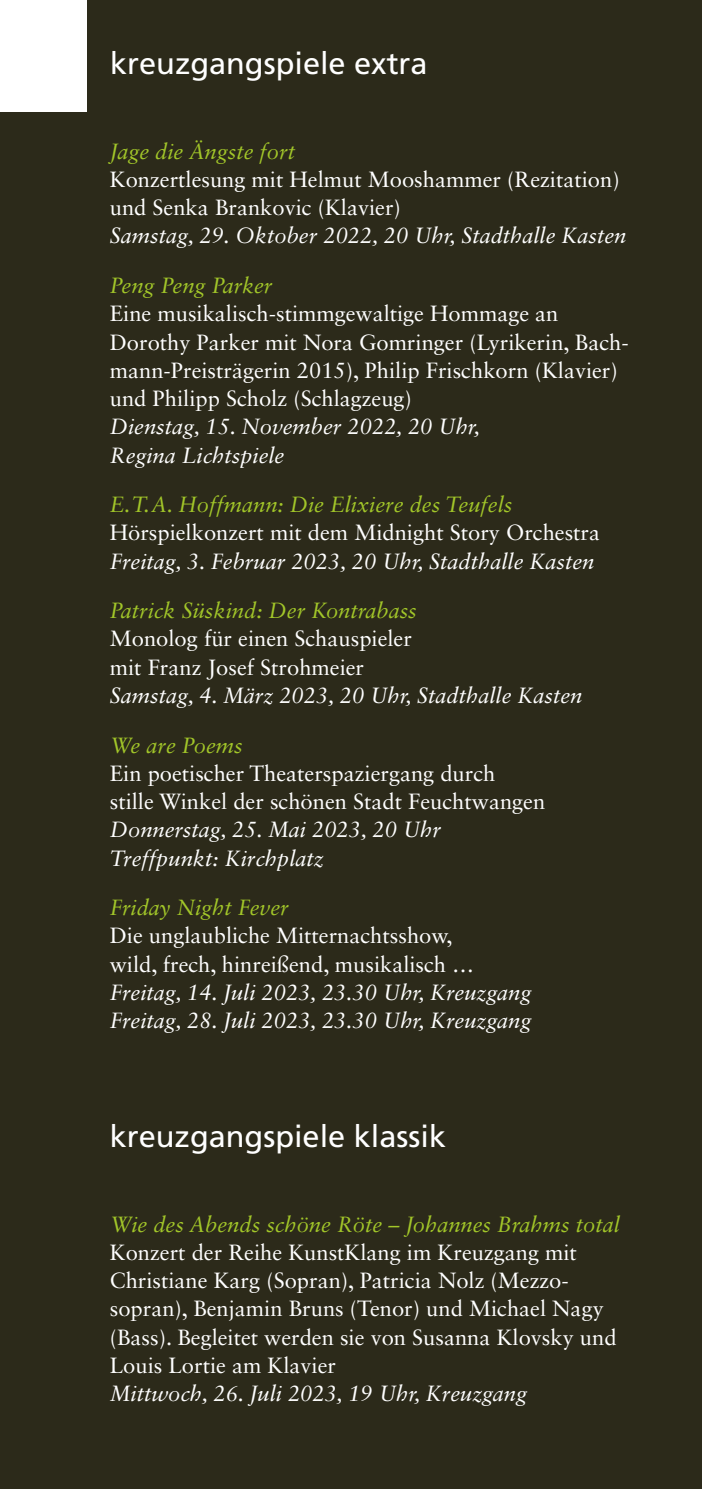
<style>
.page{position:relative;width:702px;height:1489px;background:#fff}
.page>*{position:absolute;margin:0;border:0;box-sizing:border-box;transform-origin:0 0}
.t1{font:30.75px "Frutiger";color:#fff}
.t2{font:22px/28.2px "Sabon LT Std";color:#fff}
.t3{font:italic 22px/28.2px "Sabon LT Std";color:#fff}
.t4{font:italic 22px "Sabon LT Std";color:#a2c629}
</style>
<div class="page">
<div style="left:0;top:0;width:702px;height:1488px;background:#2c2a1a"></div>
<div style="left:0;top:0;width:86px;height:111px;background:#fff"></div>
<hr style="left:701px;top:0;width:1px;height:1488px;background:#00acb1">
<h1 class="t1" style="left:110px;top:45px;width:319px">kreuzgangspiele extra</h1>
<p class="t4" style="left:110px;top:138px;width:187px">Jage die Ängste fort</p>
<p class="t2" style="left:110px;top:165px;width:511px">Konzertlesung mit Helmut Mooshammer (Rezitation) und Senka Brankovic (Klavier)</p>
<p class="t3" style="left:110px;top:222px;width:518px">Samstag, 29. Oktober 2022, 20 Uhr, Stadthalle Kasten</p>
<p class="t4" style="left:110px;top:272px;width:164px">Peng Peng Parker</p>
<p class="t2" style="left:110px;top:299px;width:520px">Eine musikalisch-stimmgewaltige Hommage an Dorothy Parker mit Nora Gomringer (Lyrikerin, Bach&shy;mann-Preisträgerin 2015), Philip Frischkorn (Klavier) und Philipp Scholz (Schlagzeug)</p>
<p class="t3" style="left:110px;top:412px;width:372px">Dienstag, 15. November 2022, 20 Uhr,<br>Regina Lichtspiele</p>
<p class="t4" style="left:110px;top:491px;width:404px">E.T.A. Hoffmann: Die Elixiere des Teufels</p>
<p class="t2" style="left:110px;top:518px;width:492px">Hörspielkonzert mit dem Midnight Story Orchestra</p>
<p class="t3" style="left:110px;top:547px;width:486px">Freitag, 3. Februar 2023, 20 Uhr, Stadthalle Kasten</p>
<p class="t4" style="left:110px;top:597px;width:308px">Patrick Süskind: Der Kontrabass</p>
<p class="t2" style="left:110px;top:624px;width:303px">Monolog für einen Schauspieler mit Franz Josef Strohmeier</p>
<p class="t3" style="left:110px;top:681px;width:474px">Samstag, 4. März 2023, 20 Uhr, Stadthalle Kasten</p>
<p class="t4" style="left:110px;top:732px;width:134px">We are Poems</p>
<p class="t2" style="left:110px;top:758px;width:437px">Ein poetischer Theaterspaziergang durch<br>stille Winkel der schönen Stadt Feuchtwangen</p>
<p class="t3" style="left:110px;top:815px;width:333px">Donnerstag, 25. Mai 2023, 20 Uhr<br>Treffpunkt: Kirchplatz</p>
<p class="t4" style="left:110px;top:894px;width:180px">Friday Night Fever</p>
<p class="t2" style="left:110px;top:921px;width:366px">Die unglaubliche Mitternachtsshow, wild, frech, hinreißend, musikalisch …</p>
<p class="t3" style="left:110px;top:978px;width:423px">Freitag, 14. Juli 2023, 23.30 Uhr, Kreuzgang<br>Freitag, 28. Juli 2023, 23.30 Uhr, Kreuzgang</p>
<h1 class="t1" style="left:110px;top:1117px;width:338px">kreuzgangspiele klassik</h1>
<p class="t4" style="left:110px;top:1211px;width:511px">Wie des Abends schöne Röte – Johannes Brahms total</p>
<p class="t2" style="left:110px;top:1237px;width:508px">Konzert der Reihe KunstKlang im Kreuzgang mit Christiane Karg (Sopran), Patricia Nolz (Mezzo&shy;sopran), Benjamin Bruns (Tenor) und Michael Nagy (Bass). Begleitet werden sie von Susanna Klovsky und Louis Lortie am Klavier</p>
<p class="t3" style="left:110px;top:1379px;width:419px">Mittwoch, 26. Juli 2023, 19 Uhr, Kreuzgang</p>
</div>
